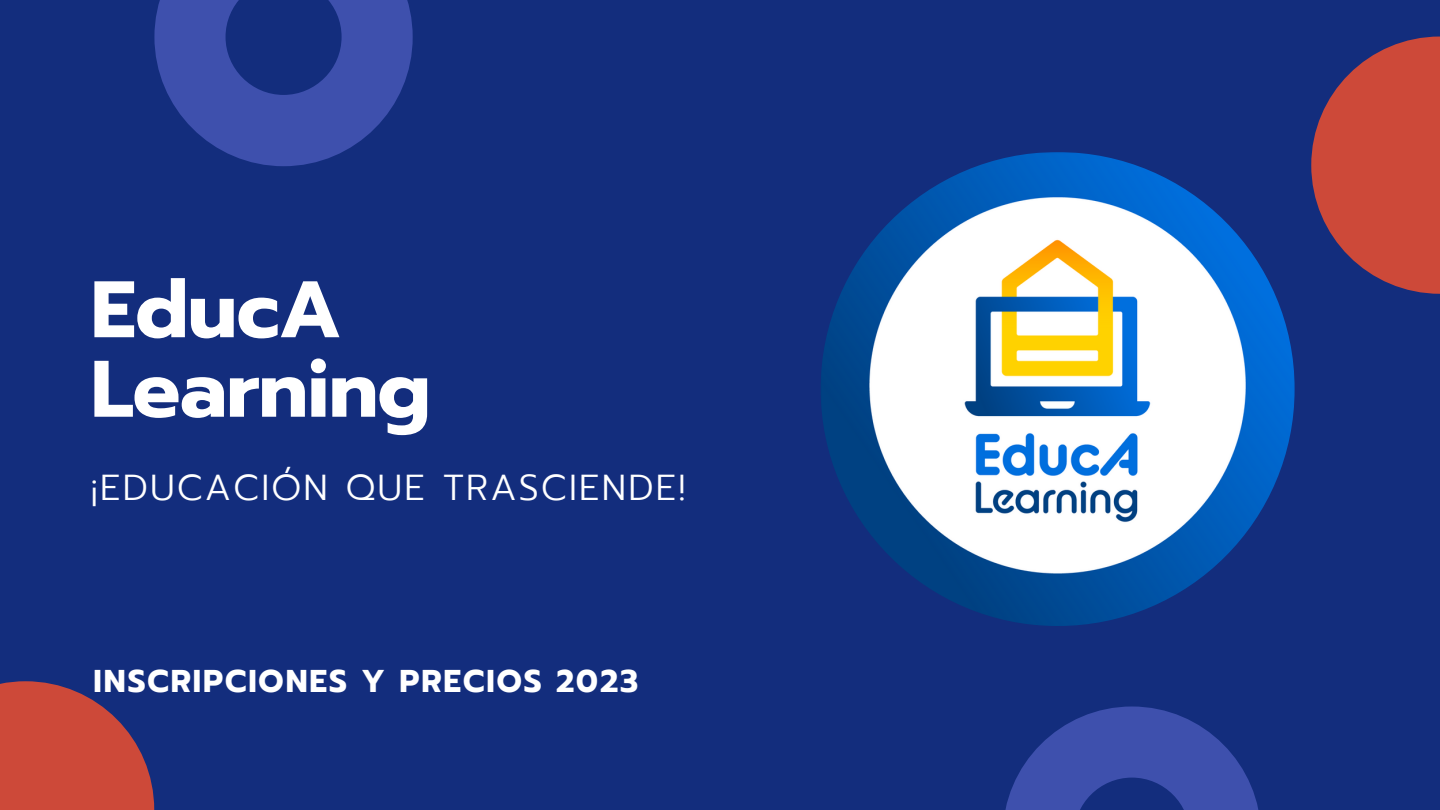
<style>
.page{position:relative;width:1440px;height:810px;background:#132d7d}
.page>*{position:absolute;margin:0;border:0;box-sizing:border-box;transform-origin:0 0}
.t1{font:700 80px/79.5px "Prompt";letter-spacing:-.01em;color:#fff}
.t2{font:300 36px "Prompt";letter-spacing:.06em;color:#fff}
.t3{font:700 31.4px "Prompt";letter-spacing:.06em;color:#fff}
</style>
<div class="page">
<svg style="left:0;top:681px;width:154px;height:129px"></svg>
<img style="left:821px;top:152px;width:474px;height:474px;border-radius:50%">
<svg style="left:154px;top:0;width:259px;height:166px"></svg>
<svg style="left:1005px;top:707px;width:254px;height:103px"></svg>
<svg style="left:1311px;top:37px;width:129px;height:257px"></svg>
<h1 class="t1" style="left:91px;top:271px;width:341px">EducA<br>Learning</h1>
<p class="t2" style="left:91px;top:461px;width:596px">¡EDUCACIÓN QUE TRASCIENDE!</p>
<p class="t3" style="left:94px;top:657px;width:546px">INSCRIPCIONES Y PRECIOS 2023</p>
</div>
